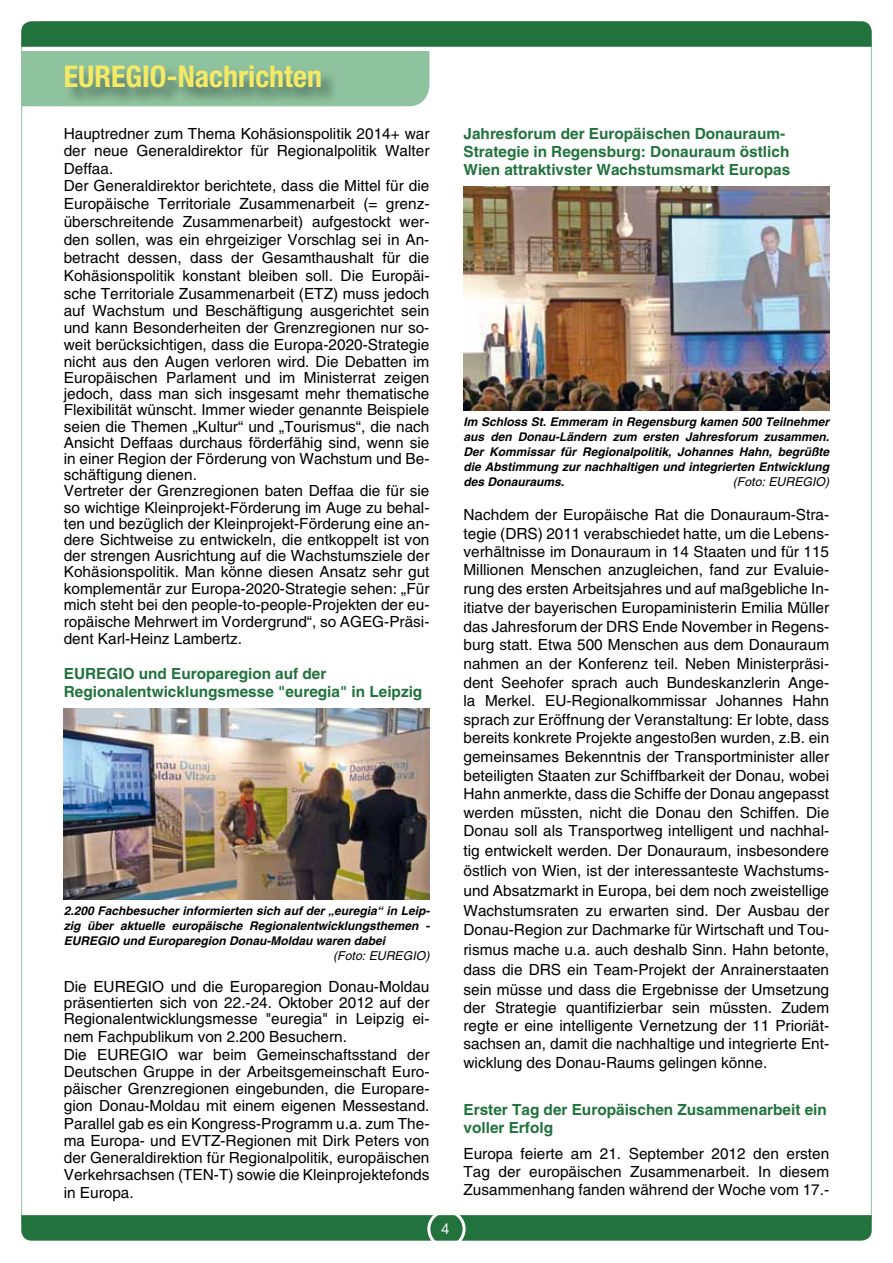
<style>
.page{position:relative;width:893px;height:1263px;background:#fff}
.page>*{position:absolute;margin:0;border:0;box-sizing:border-box;transform-origin:0 0}
.t1{font:700 condensed 30px "Helvetica Neue";color:#f5ea67}
.t2{font:15px/16.8px "H Central";color:#000;text-align:justify}
.t3{font:700 15px/18px "H Central";color:#22723e}
.t4{font:15px "Helvetica Neue";color:#fff}
.t5{font:italic 700 12px/15px "H Central";color:#000;text-align:justify}
.t6{font:italic 12px "H Central";color:#000}
</style>
<div class="page">
<svg style="left:21px;top:1215px;width:851px;height:26px"></svg>
<div style="left:427px;top:1210px;width:39px;height:38px;border:3px solid #fff;border-radius:50%"></div>
<svg style="left:21px;top:21px;width:851px;height:85px"></svg>
<img style="left:463px;top:186px;width:366px;height:225px">
<img style="left:64px;top:708px;width:366px;height:191px">
<img style="left:65px;top:66px;width:273px;height:38px">
<h1 class="t1" style="left:64px;top:58px;width:260px">EUREGIO-Nachrichten</h1>
<p class="t2" style="left:64px;top:126px;width:367px;text-align:left">Hauptredner zum Thema Kohäsionspolitik 2014+ war der neue Generaldirektor für Regionalpolitik Walter Deffaa.<br>Der Generaldirektor berichtete, dass die Mittel für die Europäische Territoriale Zusammenarbeit (= grenz&shy;überschreitende Zusammenarbeit) aufgestockt wer&shy;den sollen, was ein ehrgeiziger Vorschlag sei in An&shy;betracht dessen, dass der Gesamthaushalt für die Kohäsionspolitik konstant bleiben soll. Die Europäi&shy;sche Territoriale Zusammenarbeit (ETZ) muss jedoch auf Wachstum und Beschäftigung ausgerichtet sein und kann Besonderheiten der Grenzregionen nur so&shy;weit berücksichtigen, dass die Europa-2020-Strategie nicht aus den Augen verloren wird. Die Debatten im Europäischen Parlament und im Ministerrat zeigen jedoch, dass man sich insgesamt mehr thematische Flexibilität wünscht. Immer wieder genannte Beispiele seien die Themen „Kultur“ und „Tourismus“, die nach Ansicht Deffaas durchaus förderfähig sind, wenn sie in einer Region der Förderung von Wachstum und Be&shy;schäftigung dienen.<br>Vertreter der Grenzregionen baten Deffaa die für sie so wichtige Kleinprojekt-Förderung im Auge zu behal&shy;ten und bezüglich der Kleinprojekt-Förderung eine an&shy;dere Sichtweise zu entwickeln, die entkoppelt ist von der strengen Ausrichtung auf die Wachstumsziele der Kohäsionspolitik. Man könne diesen Ansatz sehr gut komplementär zur Europa-2020-Strategie sehen: „Für mich steht bei den people-to-people-Projekten der eu&shy;ropäische Mehrwert im Vordergrund“, so AGEG-Präsi&shy;dent Karl-Heinz Lambertz.</p>
<p class="t3" style="left:64px;top:665px;width:360px">EUREGIO und Europaregion auf der<br>Regionalentwicklungsmesse "euregia" in Leipzig</p>
<p class="t5" style="left:64px;top:903px;width:368px">2.200 Fachbesucher informierten sich auf der „euregia“ in Leip&shy;zig über aktuelle europäische Regionalentwicklungsthemen - EUREGIO und Europaregion Donau-Moldau waren dabei</p>
<p class="t6" style="left:333px;top:948px;width:98px">(Foto: EUREGIO)</p>
<p class="t2" style="left:64px;top:979px;width:367px;line-height:15.9px">Die EUREGIO und die Europaregion Donau-Moldau präsentierten sich von 22.-24. Oktober 2012 auf der Regionalentwicklungsmesse "euregia" in Leipzig ei-</p>
<p class="t2" style="left:64px;top:1028px;width:367px;line-height:17.4px;text-align:left">nem Fachpublikum von 2.200 Besuchern.<br>Die EUREGIO war beim Gemeinschaftsstand der Deutschen Gruppe in der Arbeitsgemeinschaft Euro&shy;päischer Grenzregionen eingebunden, die Europare&shy;gion Donau-Moldau mit einem eigenen Messestand.<br>Parallel gab es ein Kongress-Programm u.a. zum The&shy;ma Europa- und EVTZ-Regionen mit Dirk Peters von der Generaldirektion für Regionalpolitik, europäischen Verkehrsachsen (TEN-T) sowie die Kleinprojektefonds in Europa.</p>
<p class="t4" style="left:441px;top:1220px;width:10px">4</p>
<p class="t3" style="left:463px;top:125px;width:328px">Jahresforum der Europäischen Donauraum-<br>Strategie in Regensburg: Donauraum östlich<br>Wien attraktivster Wachstumsmarkt Europas</p>
<p class="t5" style="left:463px;top:414px;width:367px">Im Schloss St. Emmeram in Regensburg kamen 500 Teilnehmer aus den Donau-Ländern zum ersten Jahresforum zusammen.<br>Der Kommissar für Regionalpolitik, Johannes Hahn, begrüßte die Abstimmung zur nachhaltigen und integrierten Entwicklung des Donauraums.</p>
<p class="t6" style="left:733px;top:474px;width:98px">(Foto: EUREGIO)</p>
<p class="t2" style="left:463px;top:506px;width:367px;line-height:18.9px">Nachdem der Europäische Rat die Donauraum-Stra&shy;tegie (DRS) 2011 verabschiedet hatte, um die Lebens&shy;verhältnisse im Donauraum in 14 Staaten und für 115<br>Millionen Menschen anzugleichen, fand zur Evaluie&shy;rung des ersten Arbeitsjahres und auf maßgebliche In&shy;itiatve der bayerischen Europaministerin Emilia Müller das Jahresforum der DRS Ende November in Regens&shy;burg statt. Etwa 500 Menschen aus dem Donauraum nahmen an der Konferenz teil. Neben Ministerpräsi&shy;dent Seehofer sprach auch Bundeskanzlerin Ange&shy;la Merkel. EU-Regionalkommissar Johannes Hahn sprach zur Eröffnung der Veranstaltung: Er lobte, dass bereits konkrete Projekte angestoßen wurden, z.B. ein gemeinsames Bekenntnis der Transportminister aller beteiligten Staaten zur Schiffbarkeit der Donau, wobei Hahn anmerkte, dass die Schiffe der Donau angepasst werden müssten, nicht die Donau den Schiffen. Die Donau soll als Transportweg intelligent und nachhal&shy;tig entwickelt werden. Der Donauraum, insbesondere östlich von Wien, ist der interessanteste Wachstums&shy;und Absatzmarkt in Europa, bei dem noch zweistellige Wachstumsraten zu erwarten sind. Der Ausbau der Donau-Region zur Dachmarke für Wirtschaft und Tou&shy;rismus mache u.a. auch deshalb Sinn. Hahn betonte, dass die DRS ein Team-Projekt der Anrainerstaaten sein müsse und dass die Ergebnisse der Umsetzung der Strategie quantifizierbar sein müssten. Zudem regte er eine intelligente Vernetzung der 11 Prioriät&shy;sachsen an, damit die nachhaltige und integrierte Ent&shy;wicklung des Donau-Raums gelingen könne.</p>
<p class="t3" style="left:463px;top:1101px;width:365px">Erster Tag der Europäischen Zusammenarbeit ein voller Erfolg</p>
<p class="t2" style="left:463px;top:1145px;width:367px;line-height:17.7px">Europa feierte am 21. September 2012 den ersten Tag der europäischen Zusammenarbeit. In diesem Zusammenhang fanden während der Woche vom 17.-</p>
</div>
